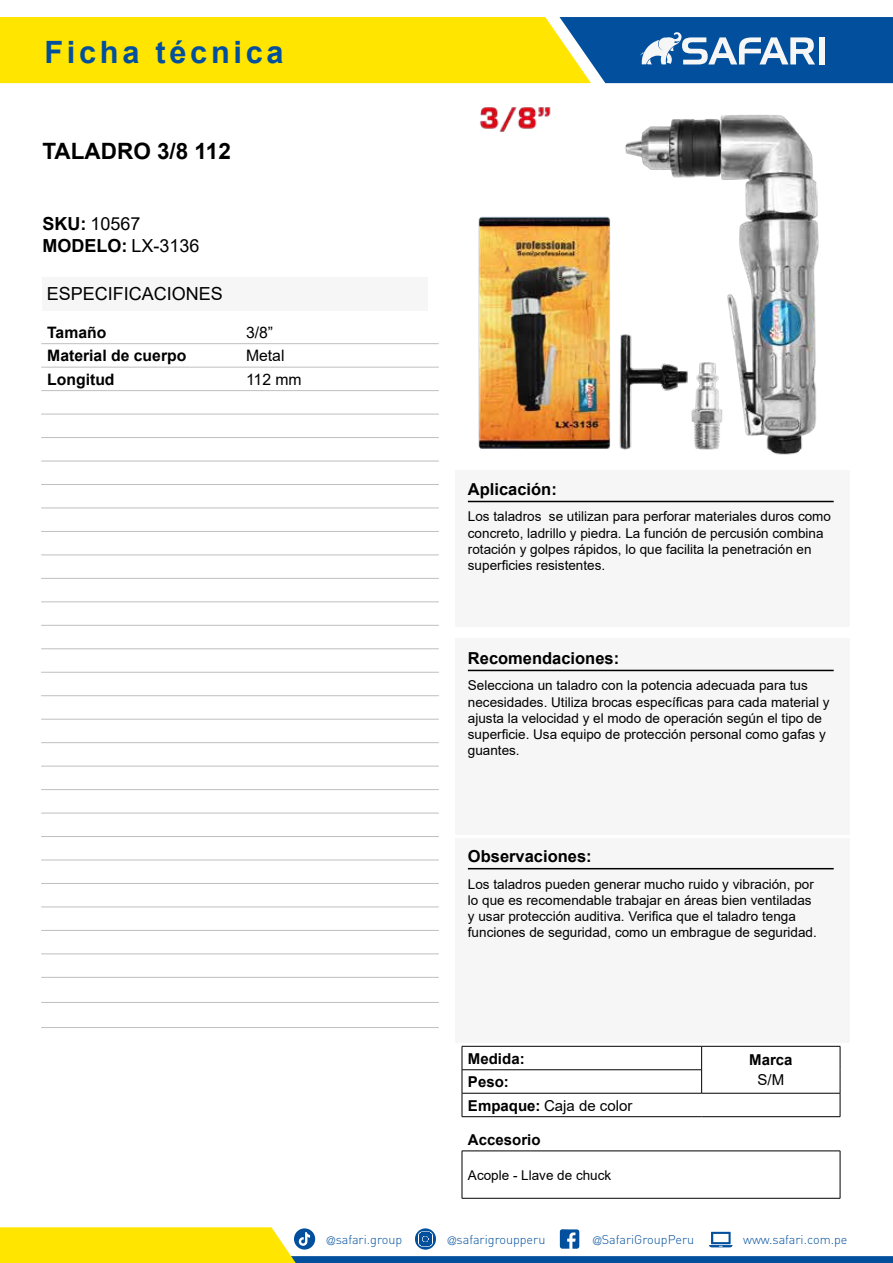
<style>
.page{position:relative;width:893px;height:1263px;background:#fff}
.page>*{position:absolute;margin:0;border:0;box-sizing:border-box;transform-origin:0 0}
.t1{font:700 30.75px "Arial";letter-spacing:.12em;color:#02509d}
.t2{font:700 22.5px "Arial";color:#000}
.t3{font:18px/21.9px "Arial";color:#000}
.t4{font:700 16.5px "Arial";color:#000}
.t5{font:700 15.75px "Arial";color:#000}
.t6{font:15.75px "Arial";color:#000}
.t7{font:700 15px "Arial";color:#000}
.t8{font:15px "Arial";color:#000}
.t9{font:13.5px/16.2px "Arial";color:#000}
.t10{font:300 12.6px "DIN";color:#02509d}
.s1{font-weight:700}
.s2{font-family:"Helvetica LT Std";font-stretch:condensed;font-size:11.25px}
</style>
<div class="page">
<svg style="left:0;top:1227px;width:893px;height:36px"></svg>
<svg style="left:0;top:17px;width:893px;height:66px;background:#b1b83e"></svg>
<div style="left:819px;top:37px;width:6px;height:27px;background:#f6f6f6"></div>
<div style="left:455px;top:470px;width:395px;height:157px;background:#f6f6f6"></div>
<hr style="left:468px;top:501px;width:366px;height:1px;background:#000">
<div style="left:455px;top:638px;width:395px;height:196px;background:#f6f6f6"></div>
<hr style="left:468px;top:670px;width:366px;height:1px;background:#000">
<div style="left:455px;top:838px;width:395px;height:204px;background:#f6f6f6"></div>
<hr style="left:468px;top:868px;width:366px;height:1px;background:#000">
<hr style="left:462px;top:1151px;width:378px;height:1px;background:#000">
<hr style="left:462px;top:1151px;width:1px;height:47px;background:#000">
<hr style="left:840px;top:1151px;width:1px;height:47px;background:#000">
<hr style="left:462px;top:1198px;width:378px;height:1px;background:#000">
<hr style="left:41px;top:343px;width:199px;height:1px;background:#bfbfbf">
<hr style="left:240px;top:343px;width:199px;height:1px;background:#bfbfbf">
<hr style="left:41px;top:1027px;width:199px;height:1px;background:#bfbfbf">
<hr style="left:240px;top:1027px;width:199px;height:1px;background:#bfbfbf">
<hr style="left:41px;top:367px;width:199px;height:1px;background:#bfbfbf">
<hr style="left:240px;top:367px;width:199px;height:1px;background:#bfbfbf">
<hr style="left:41px;top:390px;width:199px;height:1px;background:#bfbfbf">
<hr style="left:240px;top:390px;width:199px;height:1px;background:#bfbfbf">
<hr style="left:41px;top:414px;width:199px;height:1px;background:#bfbfbf">
<hr style="left:240px;top:414px;width:199px;height:1px;background:#bfbfbf">
<hr style="left:41px;top:437px;width:199px;height:1px;background:#bfbfbf">
<hr style="left:240px;top:437px;width:199px;height:1px;background:#bfbfbf">
<hr style="left:41px;top:461px;width:199px;height:1px;background:#bfbfbf">
<hr style="left:240px;top:461px;width:199px;height:1px;background:#bfbfbf">
<hr style="left:41px;top:484px;width:199px;height:1px;background:#bfbfbf">
<hr style="left:240px;top:484px;width:199px;height:1px;background:#bfbfbf">
<hr style="left:41px;top:508px;width:199px;height:1px;background:#bfbfbf">
<hr style="left:240px;top:508px;width:199px;height:1px;background:#bfbfbf">
<hr style="left:41px;top:531px;width:199px;height:1px;background:#bfbfbf">
<hr style="left:240px;top:531px;width:199px;height:1px;background:#bfbfbf">
<hr style="left:41px;top:555px;width:199px;height:1px;background:#bfbfbf">
<hr style="left:240px;top:555px;width:199px;height:1px;background:#bfbfbf">
<hr style="left:41px;top:578px;width:199px;height:1px;background:#bfbfbf">
<hr style="left:240px;top:578px;width:199px;height:1px;background:#bfbfbf">
<hr style="left:41px;top:602px;width:199px;height:1px;background:#bfbfbf">
<hr style="left:240px;top:602px;width:199px;height:1px;background:#bfbfbf">
<hr style="left:41px;top:625px;width:199px;height:1px;background:#bfbfbf">
<hr style="left:240px;top:625px;width:199px;height:1px;background:#bfbfbf">
<hr style="left:41px;top:648px;width:199px;height:1px;background:#bfbfbf">
<hr style="left:240px;top:648px;width:199px;height:1px;background:#bfbfbf">
<hr style="left:41px;top:672px;width:199px;height:1px;background:#bfbfbf">
<hr style="left:240px;top:672px;width:199px;height:1px;background:#bfbfbf">
<hr style="left:41px;top:695px;width:199px;height:1px;background:#bfbfbf">
<hr style="left:240px;top:695px;width:199px;height:1px;background:#bfbfbf">
<hr style="left:41px;top:719px;width:199px;height:1px;background:#bfbfbf">
<hr style="left:240px;top:719px;width:199px;height:1px;background:#bfbfbf">
<hr style="left:41px;top:742px;width:199px;height:1px;background:#bfbfbf">
<hr style="left:240px;top:742px;width:199px;height:1px;background:#bfbfbf">
<hr style="left:41px;top:766px;width:199px;height:1px;background:#bfbfbf">
<hr style="left:240px;top:766px;width:199px;height:1px;background:#bfbfbf">
<hr style="left:41px;top:789px;width:199px;height:1px;background:#bfbfbf">
<hr style="left:240px;top:789px;width:199px;height:1px;background:#bfbfbf">
<hr style="left:41px;top:813px;width:199px;height:1px;background:#bfbfbf">
<hr style="left:240px;top:813px;width:199px;height:1px;background:#bfbfbf">
<hr style="left:41px;top:836px;width:199px;height:1px;background:#bfbfbf">
<hr style="left:240px;top:836px;width:199px;height:1px;background:#bfbfbf">
<hr style="left:41px;top:860px;width:199px;height:1px;background:#bfbfbf">
<hr style="left:240px;top:860px;width:199px;height:1px;background:#bfbfbf">
<hr style="left:41px;top:883px;width:199px;height:1px;background:#bfbfbf">
<hr style="left:240px;top:883px;width:199px;height:1px;background:#bfbfbf">
<hr style="left:41px;top:907px;width:199px;height:1px;background:#bfbfbf">
<hr style="left:240px;top:907px;width:199px;height:1px;background:#bfbfbf">
<hr style="left:41px;top:930px;width:199px;height:1px;background:#bfbfbf">
<hr style="left:240px;top:930px;width:199px;height:1px;background:#bfbfbf">
<hr style="left:41px;top:954px;width:199px;height:1px;background:#bfbfbf">
<hr style="left:240px;top:954px;width:199px;height:1px;background:#bfbfbf">
<hr style="left:41px;top:977px;width:199px;height:1px;background:#bfbfbf">
<hr style="left:240px;top:977px;width:199px;height:1px;background:#bfbfbf">
<hr style="left:41px;top:1002px;width:199px;height:1px;background:#bfbfbf">
<hr style="left:240px;top:1002px;width:199px;height:1px;background:#bfbfbf">
<img style="left:478px;top:107px;width:341px;height:348px">
<div style="left:43px;top:277px;width:385px;height:33px;background:#f6f6f6"></div>
<hr style="left:462px;top:1069px;width:239px;height:1px;background:#000">
<hr style="left:462px;top:1093px;width:240px;height:1px;background:#000">
<hr style="left:702px;top:1093px;width:138px;height:1px;background:#000">
<hr style="left:462px;top:1046px;width:240px;height:1px;background:#000">
<hr style="left:702px;top:1046px;width:138px;height:1px;background:#000">
<svg style="left:701px;top:1046px;width:1px;height:47px"></svg>
<svg style="left:462px;top:1046px;width:1px;height:70px"></svg>
<svg style="left:840px;top:1046px;width:1px;height:70px"></svg>
<hr style="left:462px;top:1116px;width:240px;height:1px;background:#000">
<hr style="left:702px;top:1116px;width:138px;height:1px;background:#000">
<h1 class="t1" style="left:44px;top:34px;width:241px">Ficha técnica</h1>
<h2 class="t2" style="left:43px;top:142px;width:190px">TALADRO 3/8 112</h2>
<h3 class="t3" style="left:43px;top:213px;width:158px"><span class="s1">SKU:</span> 10567<br><span class="s1">MODELO:</span> LX-3136</h3>
<h3 class="t3" style="left:47px;top:282px;width:178px">ESPECIFICACIONES</h3>
<p class="t5" style="left:47px;top:326px;width:61px">Tamaño</p>
<p class="t6" style="left:246px;top:326px;width:29px">3/8”</p>
<p class="t5" style="left:47px;top:350px;width:141px">Material de cuerpo</p>
<p class="t6" style="left:246px;top:350px;width:40px">Metal</p>
<p class="t5" style="left:47px;top:373px;width:69px">Longitud</p>
<p class="t6" style="left:246px;top:373px;width:57px">112 mm</p>
<p class="t4" style="left:468px;top:483px;width:90px">Aplicación:</p>
<p class="t9" style="left:468px;top:510px;width:365px">Los taladros se utilizan para perforar materiales duros como concreto, ladrillo y piedra. La función de percusión combina rotación y golpes rápidos, lo que facilita la penetración en superficies resistentes.</p>
<p class="t4" style="left:468px;top:652px;width:153px">Recomendaciones:</p>
<p class="t9" style="left:468px;top:679px;width:363px">Selecciona un taladro con la potencia adecuada para tus necesidades. Utiliza brocas específicas para cada material y ajusta la velocidad y el modo de operación según el tipo de superficie. Usa equipo de protección personal como gafas y guantes.</p>
<p class="t4" style="left:468px;top:850px;width:125px">Observaciones:</p>
<p class="t9" style="left:468px;top:877px;width:350px">Los taladros pueden generar mucho ruido y vibración, por lo que es recomendable trabajar en áreas bien ventiladas y usar protección auditiva. Verifica que el taladro tenga funciones de seguridad, como un embrague de seguridad.</p>
<p class="t7" style="left:468px;top:1053px;width:58px">Medida:</p>
<p class="t7" style="left:749px;top:1054px;width:45px">Marca</p>
<p class="t7" style="left:468px;top:1076px;width:42px">Peso:</p>
<p class="t8" style="left:757px;top:1074px;width:28px">S/M</p>
<p class="t8" style="left:468px;top:1100px;width:166px"><span class="s1">Empaque:</span> Caja de color</p>
<p class="t7" style="left:468px;top:1134px;width:74px">Accesorio</p>
<p class="t9" style="left:468px;top:1168px;width:145px">Acople - Llave de chuck</p>
<p class="t10" style="left:327px;top:1234px;width:77px"><span class="s2">@</span>safari.group</p>
<p class="t10" style="left:448px;top:1234px;width:99px"><span class="s2">@</span>safarigroupperu</p>
<p class="t10" style="left:593px;top:1234px;width:103px"><span class="s2">@</span>SafariGroupPeru</p>
<p class="t10" style="left:743px;top:1234px;width:106px">www.safari.com.pe</p>
</div>
